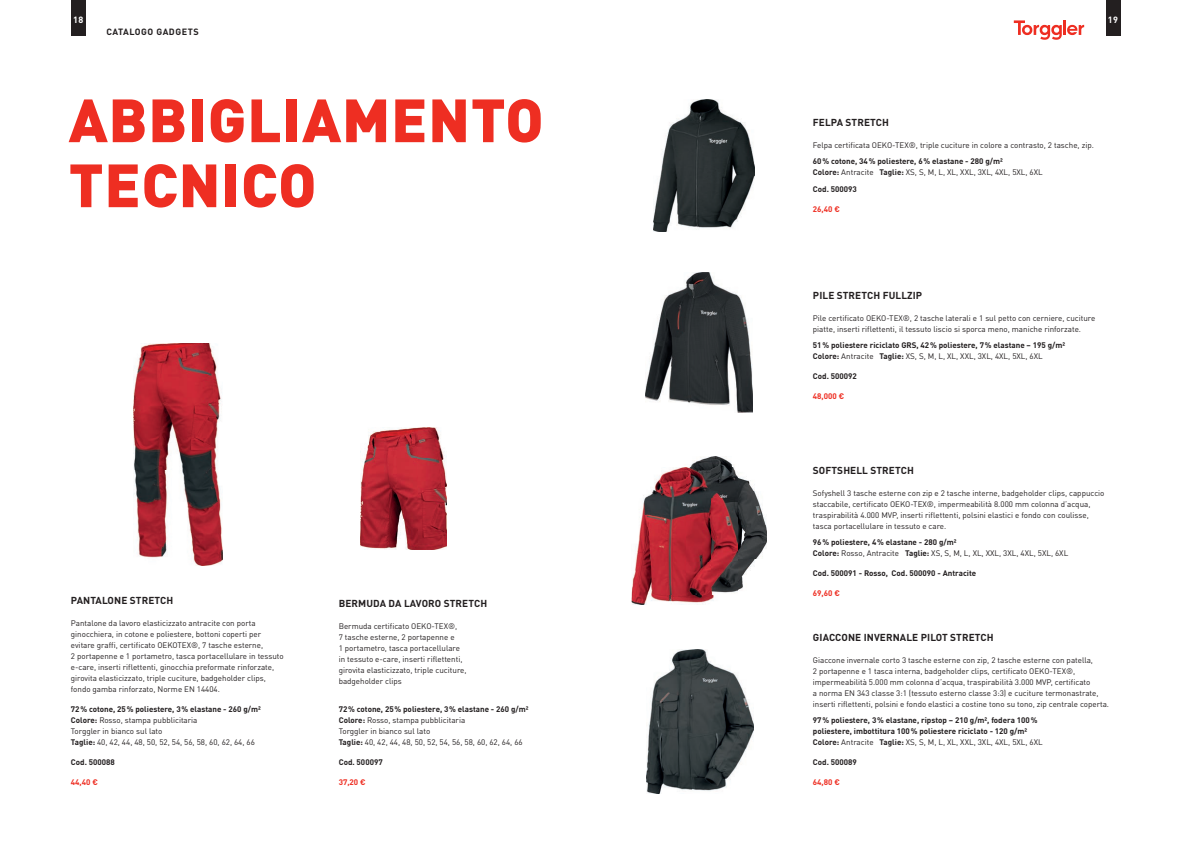
<style>
.page{position:relative;width:1191px;height:842px;background:#fff}
.page>*{position:absolute;margin:0;border:0;box-sizing:border-box;transform-origin:0 0}
.t1{font:900 60px/65px "DIN Pro";letter-spacing:.01em;color:#ee2e22}
.t2{font:700 10px "DIN Pro";letter-spacing:.01em;color:#231f20}
.t3{font:700 9px "DIN Pro";letter-spacing:.05em;color:#231f20}
.t4{font:700 9px "DIN Pro";color:#fff}
.t5{font:8px/11px "DIN Pro";color:#231f20}
.t6{font:700 8px/11px "DIN Pro";color:#231f20}
.t7{font:700 8px "DIN Pro";color:#ee2e22}
.s1{font-weight:700}
.s2{font-weight:400}
</style>
<div class="page">
<img style="left:133px;top:343px;width:90px;height:223px">
<img style="left:361px;top:428px;width:86px;height:122px">
<img style="left:690px;top:457px;width:41px;height:10px">
<img style="left:731px;top:463px;width:24px;height:28px">
<img style="left:737px;top:491px;width:30px;height:100px">
<img style="left:635px;top:476px;width:26px;height:94px">
<img style="left:631px;top:570px;width:36px;height:35px">
<img style="left:667px;top:594px;width:47px;height:9px">
<img style="left:661px;top:467px;width:76px;height:127px">
<img style="left:653px;top:99px;width:101px;height:133px">
<img style="left:646px;top:650px;width:107px;height:144px">
<img style="left:646px;top:272px;width:107px;height:141px">
<svg style="left:1013px;top:20px;width:71px;height:20px"></svg>
<div style="left:71px;top:0;width:14px;height:35px;background:#231f20"></div>
<div style="left:1106px;top:0;width:14px;height:35px;background:#231f20"></div>
<p class="t4" style="left:73px;top:12px;width:12px">18</p>
<p class="t4" style="left:1107px;top:12px;width:12px">19</p>
<p class="t3" style="left:107px;top:25px;width:94px">CATALOGO GADGETS</p>
<h1 class="t1" style="left:69px;top:86px;width:476px">ABBIGLIAMENTO<br>TECNICO</h1>
<p class="t2" style="left:71px;top:592px;width:104px">PANTALONE STRETCH</p>
<p class="t5" style="left:71px;top:616px;width:214px">Pantalone da lavoro elasticizzato antracite con porta ginocchiera, in cotone e poliestere, bottoni coperti per evitare graffi, certificato OEKOTEX®, 7 tasche esterne,<br>2 portapenne e 1 portametro, tasca portacellulare in tessuto e-care, inserti riflettenti, ginocchia preformate rinforzate, girovita elasticizzato, triple cuciture, badgeholder clips, fondo gamba rinforzato, Norme EN 14404.</p>
<p class="t5" style="left:71px;top:702px;width:191px"><span class="s1">72% cotone, 25% poliestere, 3% elastane - 260 g/m²<br>Colore:</span> Rosso, stampa pubblicitaria<br>Torggler in bianco sul lato<br><span class="s1">Taglie:</span> 40, 42, 44, 48, 50, 52, 54, 56, 58, 60, 62, 64, 66</p>
<p class="t6" style="left:71px;top:755px;width:45px">Cod. 500088</p>
<p class="t7" style="left:71px;top:775px;width:28px">44,40 €</p>
<p class="t2" style="left:339px;top:595px;width:150px">BERMUDA DA LAVORO STRETCH</p>
<p class="t5" style="left:339px;top:620px;width:129px">Bermuda certificato OEKO-TEX®,<br>7 tasche esterne, 2 portapenne e<br>1 portametro, tasca portacellulare in tessuto e-care, inserti riflettenti, girovita elasticizzato, triple cuciture, badgeholder clips</p>
<p class="t5" style="left:339px;top:703px;width:191px"><span class="s1">72% cotone, 25% poliestere, 3% elastane - 260 g/m²<br>Colore:</span> Rosso, stampa pubblicitaria<br>Torggler in bianco sul lato<br><span class="s1">Taglie:</span> 40, 42, 44, 48, 50, 52, 54, 56, 58, 60, 62, 64, 66</p>
<p class="t6" style="left:339px;top:756px;width:45px">Cod. 500097</p>
<p class="t7" style="left:339px;top:775px;width:28px">37,20 €</p>
<p class="t2" style="left:813px;top:114px;width:78px">FELPA STRETCH</p>
<p class="t5" style="left:813px;top:139px;width:282px">Felpa certificata OEKO-TEX®, triple cuciture in colore a contrasto, 2 tasche, zip.</p>
<p class="t6" style="left:813px;top:155px;width:231px">60% cotone, 34% poliestere, 6% elastane - 280 g/m²<br>Colore: <span class="s2">Antracite</span> Taglie: <span class="s2">XS, S, M, L, XL, XXL, 3XL, 4XL, 5XL, 6XL</span></p>
<p class="t6" style="left:813px;top:183px;width:45px">Cod. 500093</p>
<p class="t7" style="left:813px;top:203px;width:28px">26,40 €</p>
<p class="t2" style="left:813px;top:287px;width:111px">PILE STRETCH FULLZIP</p>
<p class="t5" style="left:813px;top:312px;width:284px">Pile certificato OEKO-TEX®, 2 tasche laterali e 1 sul petto con cerniere, cuciture piatte, inserti riflettenti, il tessuto liscio si sporca meno, maniche rinforzate.</p>
<p class="t6" style="left:813px;top:339px;width:254px">51% poliestere riciclato GRS, 42% poliestere, 7% elastane – 195 g/m2<br>Colore: <span class="s2">Antracite</span> Taglie: <span class="s2">XS, S, M, L, XL, XXL, 3XL, 4XL, 5XL, 6XL</span></p>
<p class="t6" style="left:813px;top:370px;width:45px">Cod. 500092</p>
<p class="t7" style="left:813px;top:390px;width:33px">48,000 €</p>
<p class="t2" style="left:813px;top:462px;width:102px">SOFTSHELL STRETCH</p>
<p class="t5" style="left:813px;top:486px;width:293px">Sofyshell 3 tasche esterne con zip e 2 tasche interne, badgeholder clips, cappuccio staccabile, certificato OEKO-TEX®, impermeabilità 8.000 mm colonna d’acqua, traspirabilità 4.000 MVP, inserti riflettenti, polsini elastici e fondo con coulisse, tasca portacellulare in tessuto e care.</p>
<p class="t6" style="left:813px;top:535px;width:257px">96% poliestere, 4% elastane - 280 g/m²<br>Colore: <span class="s2">Rosso, Antracite</span> Taglie: <span class="s2">XS, S, M, L, XL, XXL, 3XL, 4XL, 5XL, 6XL</span></p>
<p class="t6" style="left:813px;top:566px;width:165px">Cod. 500091 - Rosso, Cod. 500090 - Antracite</p>
<p class="t7" style="left:813px;top:586px;width:28px">69,60 €</p>
<p class="t2" style="left:813px;top:629px;width:182px">GIACCONE INVERNALE PILOT STRETCH</p>
<p class="t5" style="left:813px;top:654px;width:298px">Giaccone invernale corto 3 tasche esterne con zip, 2 tasche esterne con patella,<br>2 portapenne e 1 tasca interna, badgeholder clips, certificato OEKO-TEX®, impermeabilità 5.000 mm colonna d’acqua, traspirabilità 3.000 MVP, certificato<br>a norma EN 343 classe 3:1 (tessuto esterno classe 3:3) e cuciture termonastrate, inserti riflettenti, polsini e fondo elastici a costine tono su tono, zip centrale coperta.</p>
<p class="t6" style="left:813px;top:714px;width:231px">97% poliestere, 3% elastane, ripstop – 210 g/m², fodera 100% poliestere, imbottitura 100% poliestere riciclato - 120 g/m²<br>Colore: <span class="s2">Antracite</span> Taglie: <span class="s2">XS, S, M, L, XL, XXL, 3XL, 4XL, 5XL, 6XL</span></p>
<p class="t6" style="left:813px;top:756px;width:45px">Cod. 500089</p>
<p class="t7" style="left:813px;top:776px;width:28px">64,80 €</p>
</div>
